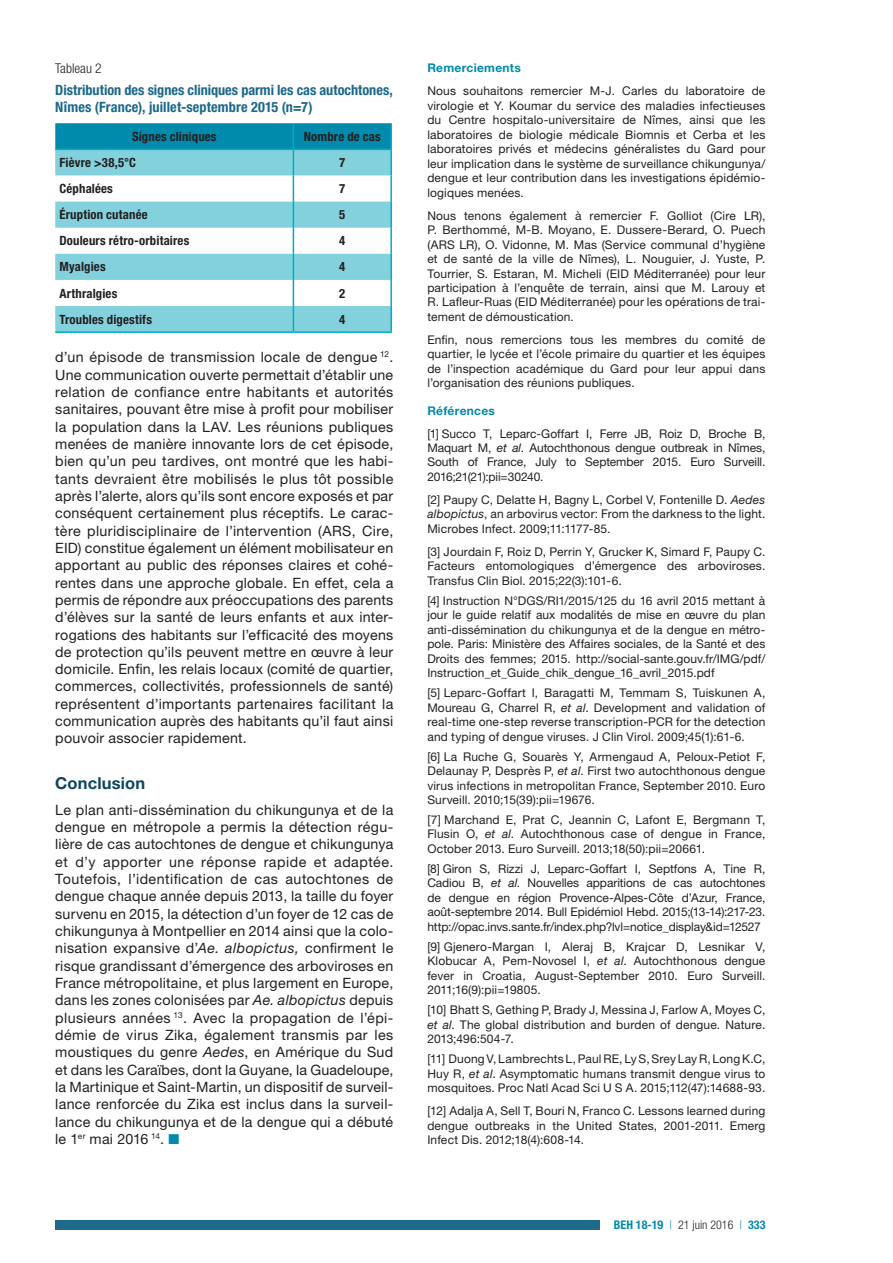
<style>
.page{position:relative;width:893px;height:1263px;background:#fff}
.page>*{position:absolute;margin:0;border:0;box-sizing:border-box;transform-origin:0 0}
.t1{font:700 16.5px "Helvetica Neue LT Std";letter-spacing:.01em;color:#0b4660}
.t2{font:14.25px/17.4px "Helvetica Neue LT Std";letter-spacing:.015em;color:#231f20;text-align:justify}
.t3{font:700 condensed 14.25px/17.1px "Helvetica Neue LT Std";color:#1c6889}
.t4{font:300 condensed 13.5px "Helvetica Neue LT Std";color:#231f20}
.t5{font:700 condensed 12.75px "Helvetica Neue LT Std";letter-spacing:.01em;color:#231f20}
.t6{font:12px/14.4px "Helvetica Neue LT Std";letter-spacing:.01em;color:#231f20;text-align:justify}
.t7{font:700 condensed 12px "Helvetica Neue LT Std";color:#008aac}
.t8{font:700 12px "Helvetica Neue LT Std";letter-spacing:.025em;color:#008aac}
.s1{font-style:italic}
.s2{color:#008aac}
.s3{font-weight:300}
.s4{font-weight:300;color:#231f20}
</style>
<div class="page">
<div style="left:55px;top:1220px;width:555px;height:10px;background:#1d6a8b"></div>
<div style="left:600px;top:1219px;width:12px;height:12px;background:#fff"></div>
<hr style="left:390px;top:123px;width:2px;height:26px;background:#00aec4">
<hr style="left:293px;top:149px;width:99px;height:1px;background:#00aec4">
<hr style="left:390px;top:150px;width:2px;height:25px;background:#00aec4">
<hr style="left:390px;top:175px;width:2px;height:27px;background:#00aec4">
<hr style="left:390px;top:202px;width:2px;height:26px;background:#00aec4">
<hr style="left:390px;top:228px;width:2px;height:26px;background:#00aec4">
<hr style="left:390px;top:254px;width:2px;height:26px;background:#00aec4">
<hr style="left:390px;top:280px;width:2px;height:26px;background:#00aec4">
<svg style="left:55px;top:123px;width:336px;height:208px"></svg>
<hr style="left:390px;top:306px;width:2px;height:25px;background:#00aec4">
<hr style="left:55px;top:331px;width:238px;height:2px;background:#00aec4">
<hr style="left:293px;top:331px;width:99px;height:2px;background:#00aec4">
<p class="t4" style="left:55px;top:61px;width:48px">Tableau 2</p>
<p class="t3" style="left:55px;top:81px;width:339px">Distribution des signes cliniques parmi les cas autochtones,<br>Nîmes (France), juillet-septembre 2015 (n=7)</p>
<p class="t5" style="left:132px;top:129px;width:86px">Signes cliniques</p>
<p class="t5" style="left:304px;top:129px;width:79px">Nombre de cas</p>
<p class="t5" style="left:60px;top:155px;width:78px">Fièvre &gt;38,5°C</p>
<p class="t5" style="left:339px;top:155px;width:8px">7</p>
<p class="t5" style="left:60px;top:181px;width:55px">Céphalées</p>
<p class="t5" style="left:339px;top:181px;width:8px">7</p>
<p class="t5" style="left:60px;top:207px;width:90px">Éruption cutanée</p>
<p class="t5" style="left:339px;top:207px;width:8px">5</p>
<p class="t5" style="left:60px;top:233px;width:131px">Douleurs rétro-orbitaires</p>
<p class="t5" style="left:339px;top:233px;width:8px">4</p>
<p class="t5" style="left:60px;top:259px;width:48px">Myalgies</p>
<p class="t5" style="left:339px;top:259px;width:8px">4</p>
<p class="t5" style="left:60px;top:285px;width:59px">Arthralgies</p>
<p class="t5" style="left:339px;top:285px;width:8px">2</p>
<p class="t5" style="left:60px;top:311px;width:94px">Troubles digestifs</p>
<p class="t5" style="left:339px;top:311px;width:8px">4</p>
<p class="t2" style="left:55px;top:348px;width:340px">d’un épisode de transmission locale de dengue <sup>12</sup>.<br>Une communication ouverte permettait d’établir une relation de confiance entre habitants et autorités sanitaires, pouvant être mise à profit pour mobiliser la population dans la LAV. Les réunions publiques menées de manière innovante lors de cet épisode, bien qu’un peu tardives, ont montré que les habi&shy;tants devraient être mobilisés le plus tôt possible après l’alerte, alors qu’ils sont encore exposés et par conséquent certainement plus réceptifs. Le carac&shy;tère pluridisciplinaire de l’intervention (ARS, Cire, EID) constitue également un élément mobilisateur en apportant au public des réponses claires et cohé&shy;rentes dans une approche globale. En effet, cela a permis de répondre aux préoccupations des parents d’élèves sur la santé de leurs enfants et aux inter&shy;rogations des habitants sur l’efficacité des moyens de protection qu’ils peuvent mettre en œuvre à leur domicile. Enfin, les relais locaux (comité de quartier, commerces, collectivités, professionnels de santé) représentent d’importants partenaires facilitant la communication auprès des habitants qu’il faut ainsi pouvoir associer rapidement.</p>
<h1 class="t1" style="left:55px;top:773px;width:91px">Conclusion</h1>
<p class="t2" style="left:55px;top:801px;width:340px">Le plan anti-dissémination du chikungunya et de la dengue en métropole a permis la détection régu&shy;lière de cas autochtones de dengue et chikungunya et d’y apporter une réponse rapide et adaptée.<br>Toutefois, l’identification de cas autochtones de dengue chaque année depuis 2013, la taille du foyer survenu en 2015, la détection d’un foyer de 12 cas de chikungunya à Montpellier en 2014 ainsi que la colo&shy;nisation expansive d’<span class="s1">Ae. albopictus,</span> confirment le risque grandissant d’émergence des arboviroses en France métropolitaine, et plus largement en Europe, dans les zones colonisées par <span class="s1">Ae. albopictus</span> depuis plusieurs années <sup>13</sup>. Avec la propagation de l’épi&shy;démie de virus Zika, également transmis par les moustiques du genre <span class="s1">Aedes</span>, en Amérique du Sud et dans les Caraïbes, dont la Guyane, la Guadeloupe, la Martinique et Saint-Martin, un dispositif de surveil&shy;lance renforcée du Zika est inclus dans la surveil&shy;lance du chikungunya et de la dengue qui a débuté le 1<sup>er</sup> mai 2016 <sup>14</sup>. <span class="s2">■</span></p>
<p class="t8" style="left:427px;top:61px;width:95px">Remerciements</p>
<p class="t6" style="left:427px;top:84px;width:340px">Nous souhaitons remercier M-J. Carles du laboratoire de virologie et Y. Koumar du service des maladies infectieuses du Centre hospitalo-universitaire de Nîmes, ainsi que les laboratoires de biologie médicale Biomnis et Cerba et les laboratoires privés et médecins généralistes du Gard pour leur implication dans le système de surveillance chikungunya/ dengue et leur contribution dans les investigations épidémio&shy;logiques menées.</p>
<p class="t6" style="left:427px;top:208px;width:340px">Nous tenons également à remercier F. Golliot (Cire LR), P. Berthommé, M-B. Moyano, E. Dussere-Berard, O. Puech (ARS LR), O. Vidonne, M. Mas (Service communal d’hygiène et de santé de la ville de Nîmes), L. Nouguier, J. Yuste, P.<br>Tourrier, S. Estaran, M. Micheli (EID Méditerranée) pour leur participation à l’enquête de terrain, ainsi que M. Larouy et R. Lafleur-Ruas (EID Méditerranée) pour les opérations de trai&shy;tement de démoustication.</p>
<p class="t6" style="left:427px;top:332px;width:340px">Enfin, nous remercions tous les membres du comité de quartier, le lycée et l’école primaire du quartier et les équipes de l’inspection académique du Gard pour leur appui dans l’organisation des réunions publiques.</p>
<p class="t8" style="left:427px;top:403px;width:69px">Références</p>
<p class="t6" style="left:427px;top:426px;width:340px">[1] Succo T, Leparc-Goffart I, Ferre JB, Roiz D, Broche B, Maquart M, <span class="s1">et al</span>. Autochthonous dengue outbreak in Nîmes, South of France, July to September 2015. Euro Surveill.<br>2016;21(21):pii=30240.</p>
<p class="t6" style="left:427px;top:492px;width:340px">[2] Paupy C, Delatte H, Bagny L, Corbel V, Fontenille D. <span class="s1">Aedes albopictus</span>, an arbovirus vector: From the darkness to the light.<br>Microbes Infect. 2009;11:1177-85.</p>
<p class="t6" style="left:427px;top:544px;width:340px">[3] Jourdain F, Roiz D, Perrin Y, Grucker K, Simard F, Paupy C.<br>Facteurs entomologiques d’émergence des arboviroses.<br>Transfus Clin Biol. 2015;22(3):101-6.</p>
<p class="t6" style="left:427px;top:593px;width:340px">[4] Instruction N°DGS/RI1/2015/125 du 16 avril 2015 mettant à jour le guide relatif aux modalités de mise en œuvre du plan anti-dissémination du chikungunya et de la dengue en métro&shy;pole. Paris: Ministère des Affaires sociales, de la Santé et des Droits des femmes; 2015. http://social-sante.gouv.fr/IMG/pdf/ Instruction_et_Guide_chik_dengue_16_avril_2015.pdf</p>
<p class="t6" style="left:427px;top:685px;width:340px">[5] Leparc-Goffart I, Baragatti M, Temmam S, Tuiskunen A, Moureau G, Charrel R, <span class="s1">et al</span>. Development and validation of real-time one-step reverse transcription-PCR for the detection and typing of dengue viruses. J Clin Virol. 2009;45(1):61-6.</p>
<p class="t6" style="left:427px;top:749px;width:340px">[6] La Ruche G, Souarès Y, Armengaud A, Peloux-Petiot F, Delaunay P, Desprès P, <span class="s1">et al</span>. First two autochthonous dengue virus infections in metropolitan France, September 2010. Euro Surveill. 2010;15(39):pii=19676.</p>
<p class="t6" style="left:427px;top:812px;width:340px">[7] Marchand E, Prat C, Jeannin C, Lafont E, Bergmann T, Flusin O, <span class="s1">et al</span>. Autochthonous case of dengue in France, October 2013. Euro Surveill. 2013;18(50):pii=20661.</p>
<p class="t6" style="left:427px;top:861px;width:340px">[8] Giron S, Rizzi J, Leparc-Goffart I, Septfons A, Tine R, Cadiou B, <span class="s1">et al</span>. Nouvelles apparitions de cas autochtones de dengue en région Provence-Alpes-Côte d’Azur, France, août-septembre 2014. Bull Epidémiol Hebd. 2015;(13-14):217-23. http://opac.invs.sante.fr/index.php?lvl=notice_display&amp;id=12527</p>
<p class="t6" style="left:427px;top:939px;width:340px">[9] Gjenero-Margan I, Aleraj B, Krajcar D, Lesnikar V, Klobucar A, Pem-Novosel I, <span class="s1">et al</span>. Autochthonous dengue fever in Croatia, August-September 2010. Euro Surveill.<br>2011;16(9):pii=19805.</p>
<p class="t6" style="left:427px;top:1002px;width:340px">[10] Bhatt S, Gething P, Brady J, Messina J, Farlow A, Moyes C, <span class="s1">et al</span>. The global distribution and burden of dengue. Nature.<br>2013;496:504-7.</p>
<p class="t6" style="left:427px;top:1051px;width:340px">[11] Duong V, Lambrechts L, Paul RE, Ly S, Srey Lay R, Long K.C, Huy R, <span class="s1">et al</span>. Asymptomatic humans transmit dengue virus to mosquitoes. Proc Natl Acad Sci U S A. 2015;112(47):14688-93.</p>
<p class="t6" style="left:427px;top:1103px;width:340px">[12] Adalja A, Sell T, Bouri N, Franco C. Lessons learned during dengue outbreaks in the United States, 2001-2011. Emerg Infect Dis. 2012;18(4):608-14.</p>
<p class="t7" style="left:614px;top:1218px;width:153px">BEH 18-19 <span class="s3">|</span> <span class="s4">21 juin 2016</span> <span class="s3">|</span> 333</p>
</div>
